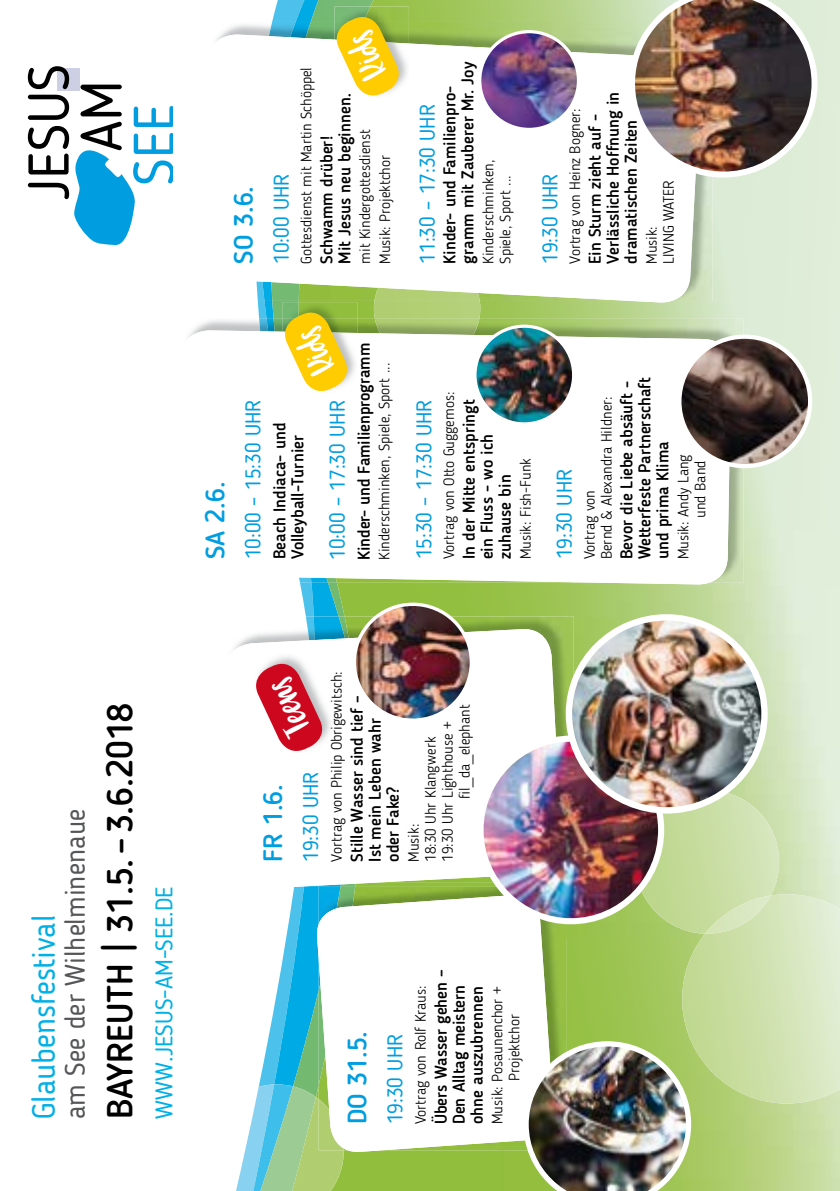
<style>
.page{position:relative;width:840px;height:1191px;background:#fff}
.page>*{position:absolute;margin:0;border:0;box-sizing:border-box;transform-origin:0 0}
.t1{font:500 36px "Blogger Sans";color:#000}
.t2{font:34px "Dallon";color:#fff}
.t3{font:32px "Blogger Sans";color:#00b0e6}
.t4{font:28px "Blogger Sans";color:#555658}
.t5{font:500 26.6px "Blogger Sans";color:#009ee0}
.t6{font:24px "Blogger Sans";color:#00b0e6}
.t7{font:21.2px "Blogger Sans";color:#009ee0}
.t8{font:18px "Times New Roman";color:#000}
.t9{font:500 17px/18px "Blogger Sans";color:#000}
.t10{font:300 15px/17px "Blogger Sans";color:#000}
</style>
<div class="page">
<svg style="left:264px;top:890px;width:54px;height:194px"></svg>
<img style="left:293px;top:990px;width:22px;height:96px">
<img style="left:272px;top:0;width:98px;height:22px">
<img style="left:502px;top:1103px;width:337px;height:88px">
<img style="left:569px;top:529px;width:270px;height:407px">
<div style="left:705px;top:0;width:134px;height:529px;background:#dfedd8"></div>
<img style="left:565px;top:1005px;width:116px;height:36px">
<img style="left:565px;top:936px;width:116px;height:69px">
<img style="left:357px;top:301px;width:348px;height:17px">
<img style="left:370px;top:0;width:258px;height:22px">
<img style="left:565px;top:924px;width:4px;height:14px">
<img style="left:353px;top:585px;width:216px;height:31px">
<div style="left:343px;top:1153px;width:159px;height:38px;background:#91be3c"></div>
<img style="left:634px;top:790px;width:144px;height:143px">
<img style="left:681px;top:894px;width:158px;height:209px">
<img style="left:704px;top:895px;width:66px;height:39px">
<img style="left:373px;top:304px;width:107px;height:14px">
<img style="left:318px;top:890px;width:18px;height:3px">
<img style="left:336px;top:890px;width:16px;height:3px">
<img style="left:352px;top:890px;width:213px;height:151px">
<svg style="left:315px;top:893px;width:240px;height:260px"></svg>
<img style="left:305px;top:616px;width:268px;height:119px">
<img style="left:338px;top:616px;width:10px;height:11px">
<svg style="left:234px;top:627px;width:328px;height:263px"></svg>
<img style="left:357px;top:318px;width:386px;height:265px">
<svg style="left:184px;top:330px;width:547px;height:255px"></svg>
<img style="left:269px;top:22px;width:21px;height:11px">
<img style="left:290px;top:22px;width:15px;height:11px">
<img style="left:305px;top:22px;width:25px;height:11px">
<img style="left:408px;top:22px;width:304px;height:279px">
<svg style="left:213px;top:33px;width:488px;height:271px"></svg>
<img style="left:353px;top:302px;width:4px;height:30px">
<img style="left:353px;top:332px;width:4px;height:61px">
<svg style="left:258px;top:301px;width:95px;height:315px"></svg>
<img style="left:334px;top:7px;width:29px;height:4px">
<img style="left:363px;top:7px;width:45px;height:15px">
<img style="left:404px;top:22px;width:4px;height:18px">
<img style="left:404px;top:40px;width:4px;height:58px">
<svg style="left:330px;top:11px;width:74px;height:91px"></svg>
<img style="left:254px;top:653px;width:78px;height:100px">
<svg style="left:250px;top:657px;width:78px;height:100px"></svg>
<img style="left:354px;top:604px;width:117px;height:116px;border-radius:58px">
<div style="left:352px;top:602px;width:121px;height:120px;border:3px solid #fff;border-radius:50%"></div>
<img style="left:480px;top:738px;width:180px;height:183px">
<div style="left:477px;top:735px;width:186px;height:189px;border:6px solid #fff;border-radius:50%"></div>
<img style="left:475px;top:326px;width:98px;height:98px">
<div style="left:473px;top:324px;width:102px;height:101px;border:3px solid #fff;border-radius:50%"></div>
<img style="left:479px;top:32px;width:99px;height:97px;border-radius:49px">
<div style="left:478px;top:30px;width:101px;height:101px;border:3px solid #fff;border-radius:50%"></div>
<img style="left:679px;top:337px;width:130px;height:129px">
<div style="left:677px;top:334px;width:134px;height:134px;border:4px solid #fff;border-radius:50%"></div>
<img style="left:523px;top:1041px;width:167px;height:150px">
<img style="left:568px;top:617px;width:193px;height:193px">
<div style="left:565px;top:614px;width:202px;height:199px;border:6px solid #fff;border-radius:50%"></div>
<img style="left:628px;top:0;width:189px;height:178px">
<svg style="left:236px;top:1084px;width:57px;height:107px"></svg>
<img style="left:260px;top:1086px;width:56px;height:105px">
<img style="left:292px;top:1097px;width:51px;height:94px">
<img style="left:318px;top:1099px;width:25px;height:51px">
<svg style="left:329px;top:1109px;width:14px;height:39px"></svg>
<svg style="left:28px;top:66px;width:144px;height:179px"></svg>
<h3 class="t5" style="left:227px;top:264px;width:79px;rotate:-90deg">SO 3.6.</h3>
<h3 class="t7" style="left:269px;top:264px;width:92px;rotate:-90deg">10:00 UHR</h3>
<h2 class="t2" style="left:355px;top:86px;width:48px;rotate:-115deg">Kids</h2>
<p class="t10" style="left:298px;top:264px;width:198px;rotate:-90deg">Gottesdienst mit Martin Schöppel</p>
<p class="t9" style="left:317px;top:264px;width:172px;rotate:-90deg">Schwamm drüber!<br>Mit Jesus neu beginnen.</p>
<p class="t10" style="left:355px;top:264px;width:136px;line-height:19.8px;rotate:-90deg">mit Kindergottesdienst<br>Musik: Projektchor</p>
<h3 class="t7" style="left:414px;top:264px;width:161px;rotate:-90deg">11:30 – 17:30 UHR</h3>
<p class="t9" style="left:440px;top:264px;width:203px;rotate:-90deg">Kinder- und Familienpro&shy;gramm mit Zauberer Mr. Joy</p>
<p class="t10" style="left:479px;top:264px;width:106px;rotate:-90deg">Kinderschminken,<br>Spiele, Sport ...</p>
<h3 class="t7" style="left:537px;top:264px;width:92px;rotate:-90deg">19:30 UHR</h3>
<p class="t9" style="left:585px;top:264px;width:174px;rotate:-90deg">Ein Sturm zieht auf -<br>Verlässliche Hoffnung in dramatischen Zeiten</p>
<p class="t10" style="left:566px;top:264px;width:156px;rotate:-90deg">Vortrag von Heinz Bogner:</p>
<p class="t10" style="left:642px;top:264px;width:85px;rotate:-90deg">Musik:<br>LIVING WATER</p>
<h3 class="t5" style="left:199px;top:559px;width:79px;rotate:-90deg">SA 2.6.</h3>
<h3 class="t7" style="left:240px;top:559px;width:161px;rotate:-90deg">10:00 – 15:30 UHR</h3>
<h2 class="t2" style="left:303px;top:382px;width:48px;rotate:-115deg">Kids</h2>
<p class="t9" style="left:270px;top:559px;width:138px;rotate:-90deg">Beach Indiaca- und<br>Volleyball-Turnier</p>
<h3 class="t7" style="left:324px;top:560px;width:161px;rotate:-90deg">10:00 – 17:30 UHR</h3>
<p class="t9" style="left:354px;top:560px;width:219px;rotate:-90deg">Kinder- und Familienprogramm</p>
<p class="t10" style="left:375px;top:560px;width:198px;rotate:-90deg">Kinderschminken, Spiele, Sport ...</p>
<h3 class="t7" style="left:411px;top:559px;width:161px;rotate:-90deg">15:30 – 17:30 UHR</h3>
<p class="t10" style="left:440px;top:559px;width:169px;rotate:-90deg">Vortrag von Otto Guggemos:</p>
<p class="t9" style="left:459px;top:559px;width:161px;rotate:-90deg">In der Mitte entspringt ein Fluss - wo ich zuhause bin</p>
<p class="t10" style="left:516px;top:559px;width:103px;rotate:-90deg">Musik: Fish-Funk</p>
<h3 class="t7" style="left:551px;top:559px;width:92px;rotate:-90deg">19:30 UHR</h3>
<p class="t10" style="left:580px;top:559px;width:164px;rotate:-90deg">Vortrag von<br>Bernd &amp; Alexandra Hildner:</p>
<p class="t9" style="left:617px;top:559px;width:184px;rotate:-90deg">Bevor die Liebe absäuft -<br>Wetterfeste Partnerschaft und prima Klima</p>
<p class="t10" style="left:674px;top:518px;width:65px;text-indent:-41px;rotate:-90deg">Musik: Andy Lang und Band</p>
<h3 class="t3" style="left:25px;top:1119px;width:206px;rotate:-90deg">Glaubensfestival</h3>
<h3 class="t4" style="left:58px;top:1119px;width:312px;rotate:-90deg">am See der Wilhelminenaue</h3>
<h1 class="t1" style="left:98px;top:1119px;width:418px;rotate:-90deg">BAYREUTH | 31.5. – 3.6.2018</h1>
<h3 class="t6" style="left:150px;top:1119px;width:234px;rotate:-90deg">WWW.JESUS-AM-SEE.DE</h3>
<h2 class="t2" style="left:279px;top:744px;width:61px;rotate:-115deg">Teens</h2>
<p class="t10" style="left:328px;top:861px;width:192px;rotate:-90deg">Vortrag von Philip Obrigewitsch:</p>
<p class="t9" style="left:347px;top:861px;width:168px;rotate:-90deg">Stille Wasser sind tief –<br>Ist mein Leben wahr oder Fake?</p>
<h3 class="t7" style="left:298px;top:862px;width:92px;rotate:-90deg">19:30 UHR</h3>
<h3 class="t5" style="left:257px;top:862px;width:79px;rotate:-90deg">FR 1.6.</h3>
<p class="t10" style="left:456px;top:798px;width:96px;rotate:-90deg">fil_da_elephant</p>
<p class="t10" style="left:439px;top:861px;width:142px;rotate:-90deg">19:30 Uhr Lighthouse +</p>
<p class="t10" style="left:422px;top:861px;width:126px;rotate:-90deg">18:30 Uhr Klangwerk</p>
<p class="t10" style="left:405px;top:861px;width:39px;rotate:-90deg">Musik:</p>
<h3 class="t5" style="left:341px;top:1124px;width:95px;rotate:-90deg">DO 31.5.</h3>
<h3 class="t7" style="left:382px;top:1124px;width:92px;rotate:-90deg">19:30 UHR</h3>
<p class="t9" style="left:431px;top:1124px;width:157px;rotate:-90deg">Übers Wasser gehen –<br>Den Alltag meistern ohne auszubrennen</p>
<p class="t10" style="left:412px;top:1124px;width:140px;rotate:-90deg">Vortrag von Rolf Kraus:</p>
<p class="t8" style="left:415px;top:1111px;width:10px">8</p>
<p class="t10" style="left:488px;top:1080px;width:95px;text-indent:-43px;rotate:-90deg">Musik: Posaunenchor +<br>Projektchor</p>
</div>
